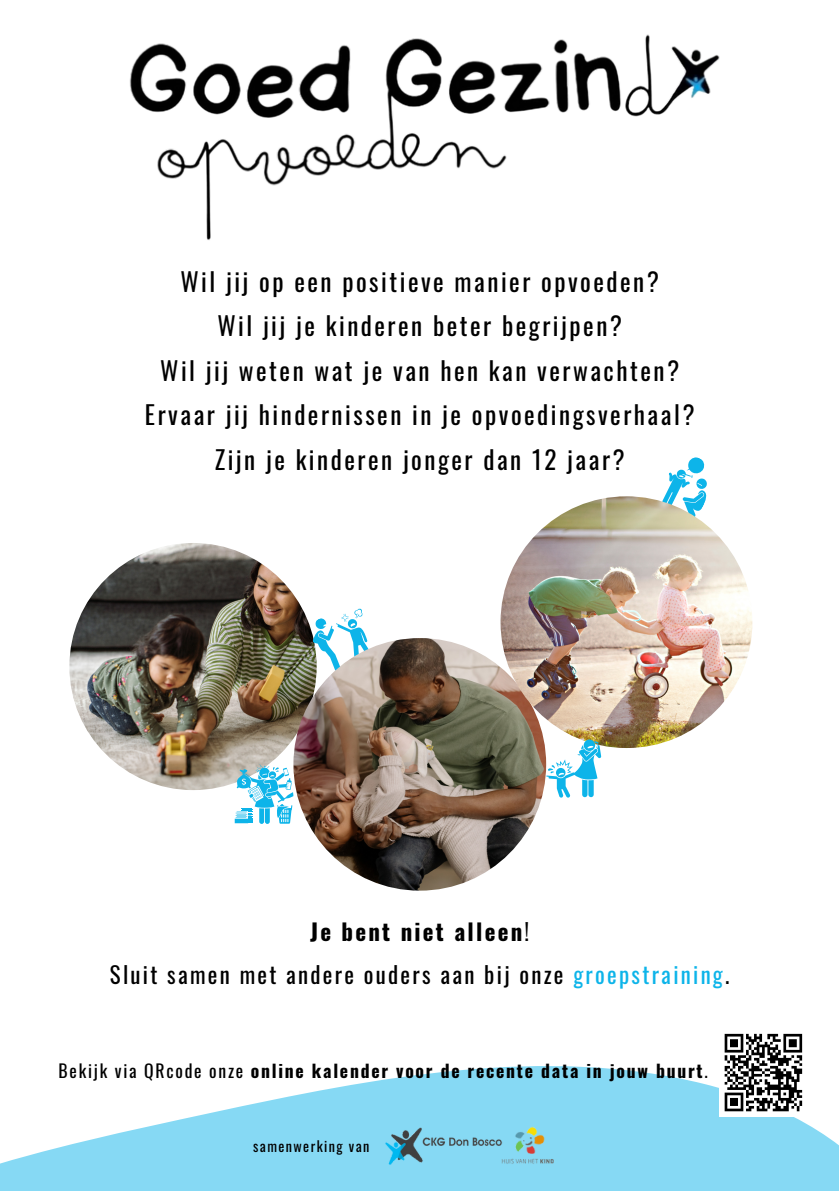
<style>
.page{position:relative;width:839px;height:1191px;background:#fff}
.page>*{position:absolute;margin:0;border:0;box-sizing:border-box;transform-origin:0 0}
.t1{font:25.2px "Oswald";letter-spacing:.1em;color:#000}
.t2{font:22.8px "Oswald";letter-spacing:.1em;color:#000}
.t3{font:700 22.8px "Oswald";letter-spacing:.1em;color:#000}
.t4{font:700 17.6px "Oswald";letter-spacing:.1em;color:#000}
.t5{font:14.2px "Oswald";letter-spacing:.1em;color:#000}
.s1{font-weight:400}
.s2{color:#0db4e9}
</style>
<div class="page">
<img style="left:129px;top:34px;width:591px;height:206px">
<img style="left:69px;top:543px;width:247px;height:247px;border-radius:50%">
<svg style="left:310px;top:608px;width:59px;height:68px"></svg>
<img style="left:293px;top:638px;width:253px;height:253px;border-radius:50%">
<svg style="left:235px;top:764px;width:58px;height:60px"></svg>
<svg style="left:655px;top:457px;width:52px;height:63px"></svg>
<img style="left:500px;top:496px;width:252px;height:252px;border-radius:50%">
<svg style="left:546px;top:740px;width:55px;height:58px"></svg>
<svg style="left:0;top:1066px;width:838px;height:125px;fill:#86d9f4"></svg>
<img style="left:383px;top:1126px;width:97px;height:39px">
<div style="left:719px;top:1029px;width:88px;height:88px;background:#fff"></div>
<svg style="left:724px;top:1033px;width:79px;height:79px"></svg>
<img style="left:480px;top:1119px;width:95px;height:54px">
<p class="t1" style="left:180px;top:261px;width:480px">Wil jij op een positieve manier opvoeden?</p>
<p class="t1" style="left:217px;top:306px;width:406px">Wil jij je kinderen beter begrijpen?</p>
<p class="t1" style="left:160px;top:351px;width:520px">Wil jij weten wat je van hen kan verwachten?</p>
<p class="t1" style="left:145px;top:395px;width:551px">Ervaar jij hindernissen in je opvoedingsverhaal?</p>
<p class="t1" style="left:215px;top:440px;width:411px">Zijn je kinderen jonger dan 12 jaar?</p>
<p class="t3" style="left:310px;top:914px;width:221px">Je bent niet alleen<span class="s1">!</span></p>
<p class="t2" style="left:110px;top:957px;width:621px">Sluit samen met andere ouders aan bij onze <span class="s2">groepstraining</span>.</p>
<p class="t4" style="left:59px;top:1057px;width:650px"><span class="s1">Bekijk via QRcode onze</span> online kalender voor de recente data in jouw buurt<span class="s1">.</span></p>
<p class="t5" style="left:253px;top:1135px;width:118px">samenwerking van</p>
</div>
